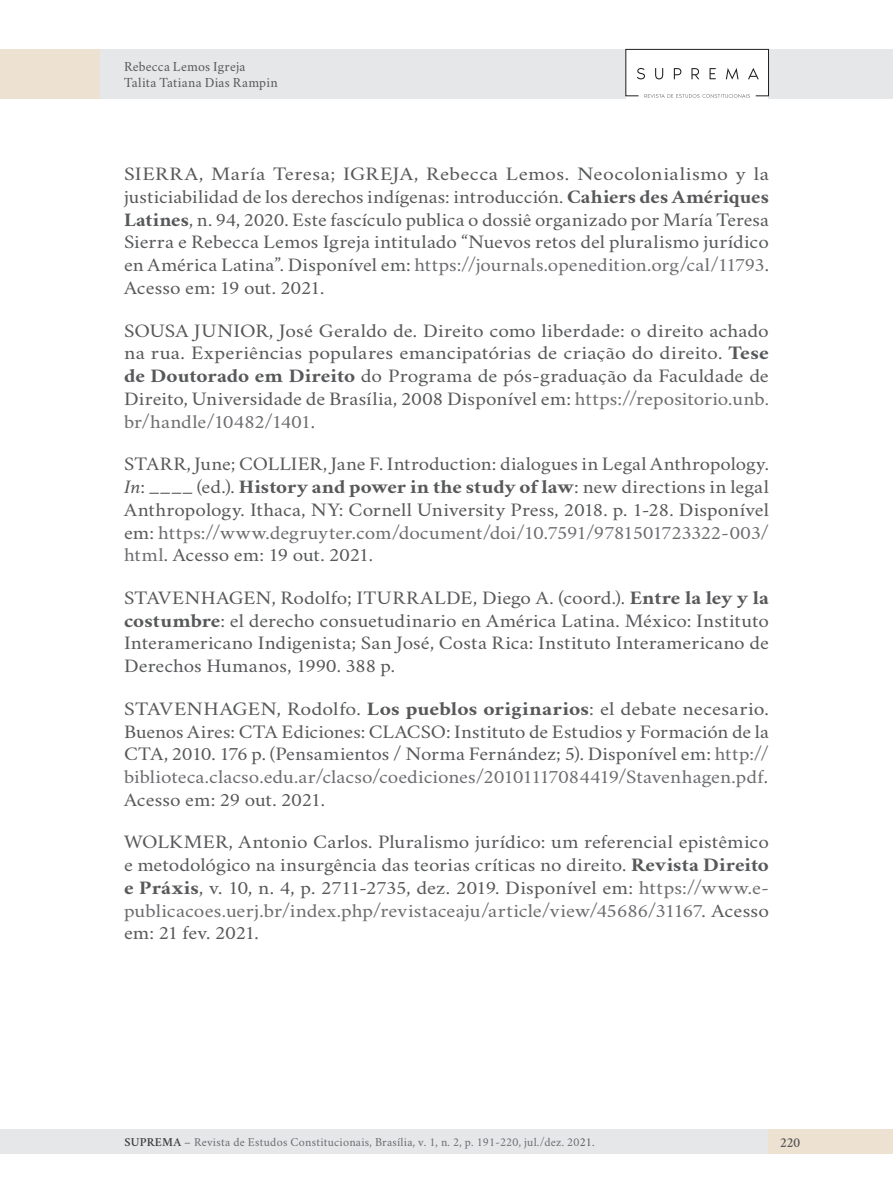
<style>
.page{position:relative;width:893px;height:1191px;background:#fff}
.page>*{position:absolute;margin:0;border:0;box-sizing:border-box;transform-origin:0 0}
.TEXTO_REFERENCIAS{font:19.25px/22.8px "Crimson";color:#57585a;text-align:justify;scale:1.13 1}
.TEXTO_REFERENCIAS-2{font:19.25px/22.8px "Crimson";color:#57585a;text-align:justify;scale:1.1 1}
.TEXTO_REFERENCIAS-3{font:19.25px/22.8px "Crimson";color:#57585a;text-align:justify;scale:1.09 1}
.TEXTO_REFERENCIAS-4{font:19.25px/22.8px "Crimson";color:#57585a;text-align:justify;scale:1.11 1}
.t1{font:14px/15.8px "Crimson";letter-spacing:.02em;color:#57585a}
.t2{font:600 14px "Crimson";color:#57585a}
.t3{font:12.25px "Crimson";letter-spacing:.02em;color:#6c6d70}
.s1{font-weight:700}
.s2{color:#6c6d70}
.s3{font-style:italic}
.s4{font-weight:600;color:#3e3e3f}
.s5{color:#57585a}
</style>
<div class="page">
<hr style="left:892px;top:1154px;width:1px;height:37px;background:#ede1d1">
<hr style="left:892px;top:0;width:1px;height:124px;background:#ede1d1">
<div style="left:0;top:1129px;width:790px;height:25px;background:#e6e7e9"></div>
<div style="left:0;top:49px;width:892px;height:50px;background:#e6e7e9"></div>
<div style="left:768px;top:1129px;width:124px;height:25px;background:#ede1d1"></div>
<div style="left:0;top:49px;width:99px;height:50px;background:#ede1d1"></div>
<div style="left:626px;top:50px;width:142px;height:49px;background:#fff"></div>
<svg style="left:625px;top:48px;width:144px;height:50px"></svg>
<p class="t1" style="left:124px;top:57px;width:155px">Rebecca Lemos Igreja<br>Talita Tatiana Dias Rampin</p>
<p class="TEXTO_REFERENCIAS" style="left:124px;top:160px;width:572px">SIERRA, María Teresa; IGREJA, Rebecca Lemos. Neocolonialismo y la justiciabilidad de los derechos indígenas: introducción. <span class="s1">Cahiers des Amériques Latines</span>, n. 94, 2020. Este fascículo publica o dossiê organizado por María Teresa Sierra e Rebecca Lemos Igreja intitulado “Nuevos retos del pluralismo jurídico en América Latina”. Disponível em: <span class="s2">https://journals.openedition.org/cal/11793</span>.<br>Acesso em: 19 out. 2021.</p>
<p class="TEXTO_REFERENCIAS-4" style="left:124px;top:316px;width:582px">SOUSA JUNIOR, José Geraldo de. Direito como liberdade: o direito achado na rua. Experiências populares emancipatórias de criação do direito. <span class="s1">Tese de Doutorado em Direito</span> do Programa de pós-graduação da Faculdade de Direito, Universidade de Brasília, 2008 Disponível em: <span class="s2">https://repositorio.unb. br/handle/10482/1401</span>.</p>
<p class="TEXTO_REFERENCIAS-3" style="left:124px;top:450px;width:593px">STARR, June; COLLIER, Jane F. Introduction: dialogues in Legal Anthropology.<br><span class="s3">In</span>: ____ (ed.). <span class="s1">History and power in the study of law</span>: new directions in legal Anthropology. Ithaca, NY: Cornell University Press, 2018. p. 1-28. Disponível em: <span class="s2">https://www.degruyter.com/document/doi/10.7591/9781501723322-003/ html</span>. Acesso em: 19 out. 2021.</p>
<p class="TEXTO_REFERENCIAS-2" style="left:124px;top:584px;width:588px">STAVENHAGEN, Rodolfo; ITURRALDE, Diego A. (coord.). <span class="s1">Entre la ley y la costumbre</span>: el derecho consuetudinario en América Latina. México: Instituto Interamericano Indigenista; San José, Costa Rica: Instituto Interamericano de Derechos Humanos, 1990. 388 p.</p>
<p class="TEXTO_REFERENCIAS" style="left:124px;top:695px;width:572px">STAVENHAGEN, Rodolfo. <span class="s1">Los pueblos originarios</span>: el debate necesario.<br>Buenos Aires: CTA Ediciones: CLACSO: Instituto de Estudios y Formación de la CTA, 2010. 176 p. (Pensamientos / Norma Fernández; 5). Disponível em: <span class="s2">http:// biblioteca.clacso.edu.ar/clacso/coediciones/20101117084419/Stavenhagen.pdf</span>.<br>Acesso em: 29 out. 2021.</p>
<p class="TEXTO_REFERENCIAS-2" style="left:124px;top:828px;width:588px">WOLKMER, Antonio Carlos. Pluralismo jurídico: um referencial epistêmico e metodológico na insurgência das teorias críticas no direito. <span class="s1">Revista Direito e Práxis</span>, v. 10, n. 4, p. 2711-2735, dez. 2019. Disponível em: <span class="s2">https://www.e&shy;publicacoes.uerj.br/index.php/revistaceaju/article/view/45686/31167</span>. Acesso em: 21 fev. 2021.</p>
<p class="t3" style="left:125px;top:1132px;width:472px"><span class="s4">SUPREMA</span> – Revista de Estudos Constitucionais, Brasília, v. 1, n. 2, p. 191-220, jul./dez. 20<span class="s5">21.</span></p>
<p class="t2" style="left:780px;top:1132px;width:21px">220</p>
</div>
